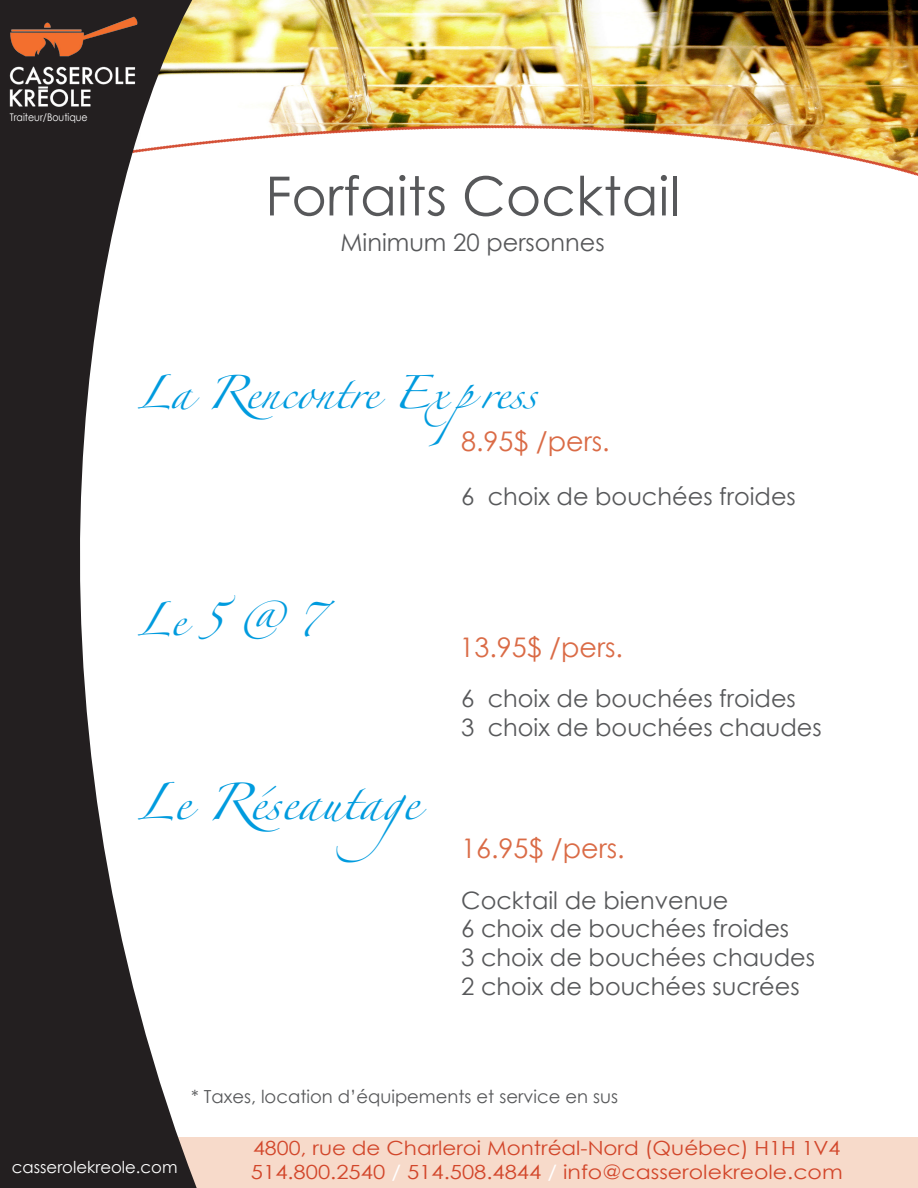
<style>
.page{position:relative;width:918px;height:1188px;background:#fff}
.page>*{position:absolute;margin:0;border:0;box-sizing:border-box;transform-origin:0 0}
.t1{font:54px "Century Gothic";color:#57585a}
.t2{font:33px "Zapfino";color:#009bde}
.t3{font:30px "Zapfino";color:#009bde}
.t4{font:27px "Century Gothic";color:#da6b46}
.t5{font:24px "Century Gothic";color:#57585a}
.t6{font:19.5px "Century Gothic";color:#d2462a;scale:1.13 1}
.t7{font:19.5px "Century Gothic";color:#d2462a;scale:1.1 1}
.t8{font:18px "Century Gothic";color:#57585a}
.t9{font:16.5px "Century Gothic";color:#fff}
.t10{font:10.5px "Century Gothic";color:#fff;scale:.9 1}
.s1{color:#fff}
</style>
<div class="page">
<div style="left:0;top:1137px;width:918px;height:51px;background:#f7daca"></div>
<img style="left:202px;top:0;width:716px;height:176px">
<svg style="left:0;top:0;width:202px;height:1188px;fill:#231f20"></svg>
<img style="left:0;top:0;width:155px;height:115px">
<p class="t10" style="left:10px;top:109px;width:88px">Traiteur/Boutique</p>
<p class="t1" style="left:265px;top:158px;width:416px">Forfaits Cocktail</p>
<p class="t5" style="left:341px;top:226px;width:266px">Minimum 20 personnes</p>
<p class="t3" style="left:137px;top:380px;width:401px">La Rencontre Ex press</p>
<p class="t4" style="left:461px;top:423px;width:150px">8.95$ /pers.</p>
<p class="t5" style="left:461px;top:480px;width:336px">6 choix de bouchées froides</p>
<p class="t3" style="left:137px;top:607px;width:186px">Le 5 @ 7</p>
<p class="t2" style="left:137px;top:788px;width:316px">Le Réseautage</p>
<p class="t4" style="left:459px;top:628px;width:165px">13.95$ /pers.</p>
<p class="t5" style="left:461px;top:682px;width:336px">6 choix de bouchées froides</p>
<p class="t5" style="left:461px;top:710px;width:362px">3 choix de bouchées chaudes</p>
<p class="t4" style="left:461px;top:830px;width:165px">16.95$ /pers.</p>
<p class="t5" style="left:461px;top:883px;width:269px">Cocktail de bienvenue</p>
<p class="t5" style="left:461px;top:912px;width:330px">6 choix de bouchées froides</p>
<p class="t5" style="left:461px;top:941px;width:355px">3 choix de bouchées chaudes</p>
<p class="t5" style="left:461px;top:970px;width:340px">2 choix de bouchées sucrées</p>
<p class="t8" style="left:191px;top:1084px;width:428px">* Taxes, location d’équipements et service en sus</p>
<p class="t7" style="left:253px;top:1135px;width:536px">4800, rue de Charleroi Montréal-Nord (Québec) H1H 1V4</p>
<p class="t9" style="left:12px;top:1156px;width:167px">casserolekreole.com</p>
<p class="t6" style="left:251px;top:1158px;width:525px">514.800.2540 <span class="s1">/</span> 514.508.4844 <span class="s1">/</span> info@casserolekreole.com</p>
</div>
